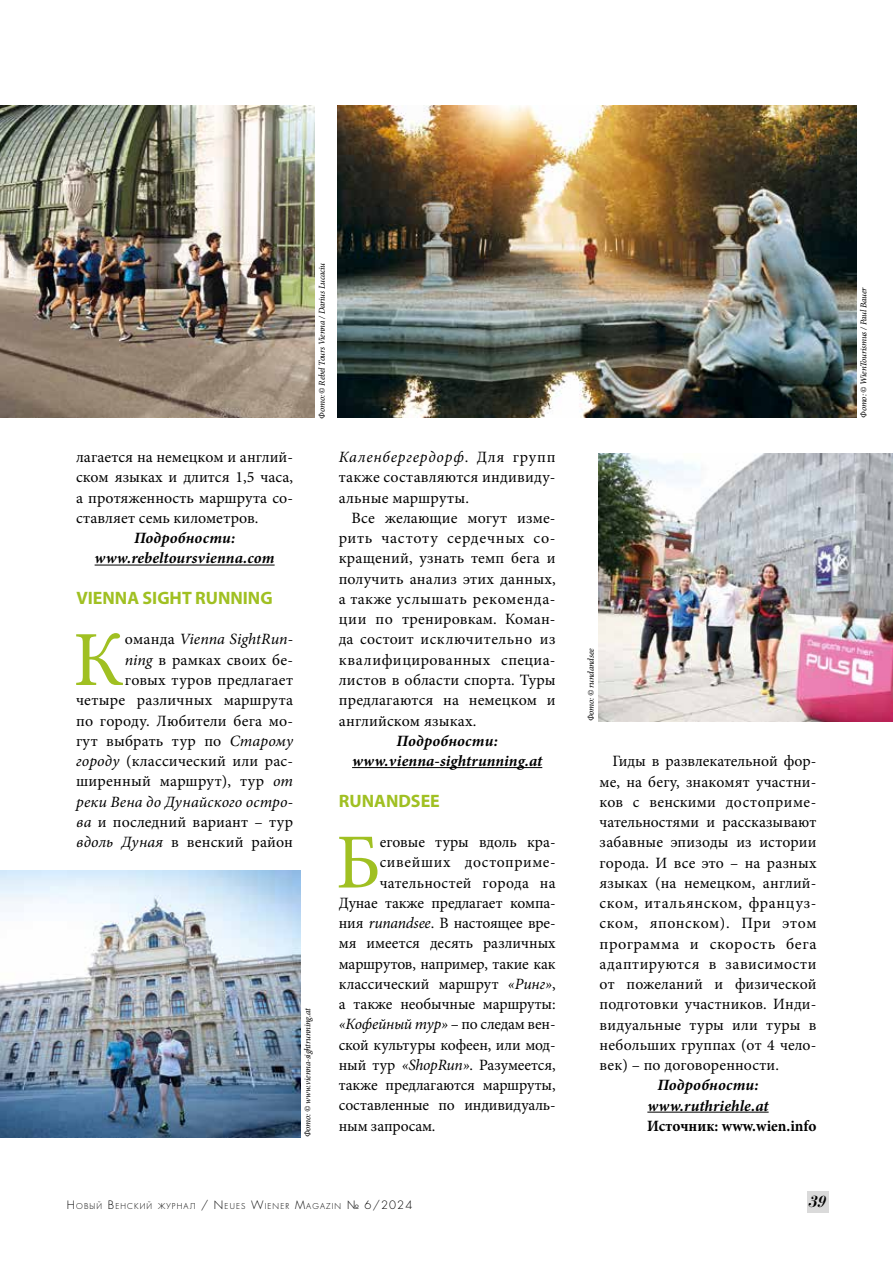
<style>
.page{position:relative;width:893px;height:1263px;background:#fff}
.page>*{position:absolute;margin:0;border:0;box-sizing:border-box;transform-origin:0 0}
.t1{font:78px "Minion Pro";color:#a0c022}
.t2{font:700 18px "Myriad Pro";color:#a0c022}
.t3{font:italic 16.5px "Paragon Nord C";color:#000}
.t4{font:15.75px/20.2px "Minion Pro";letter-spacing:.005em;color:#000;text-align:justify}
.t5{font:italic 700 15.75px/20.2px "Minion Pro";letter-spacing:.01em;color:#000;text-align:center}
.t6{font:italic 15.75px "Minion Pro";letter-spacing:-.015em;color:#000}
.t7{font:700 15.75px "Minion Pro";color:#000}
.t8{font:15.75px "Minion Pro";letter-spacing:.04em;color:#000}
.t9{font:italic 9px "Minion Pro";letter-spacing:-.025em;color:#000}
.t10{font:7.8px "Favorit Light C";letter-spacing:.145em;color:#000}
.s1{font-style:italic}
.s2{font-style:normal}
.s3{font-size:11.25px}
</style>
<div class="page">
<img style="left:338px;top:105px;width:519px;height:313px">
<img style="left:0;top:105px;width:315px;height:313px">
<img style="left:0;top:870px;width:301px;height:267px">
<div style="left:807px;top:1192px;width:21px;height:21px;background:#dadada"></div>
<hr style="left:95px;top:565px;width:180px;height:1px;background:#000">
<hr style="left:352px;top:767px;width:190px;height:1px;background:#000">
<img style="left:598px;top:453px;width:295px;height:268px">
<hr style="left:647px;top:1112px;width:122px;height:1px;background:#000">
<p class="t4" style="left:76px;top:447px;width:218px">лагается на немецком и англий&shy;ском языках и длится 1,5 часа, а протяженность маршрута со&shy;ставляет семь километров.</p>
<p class="t5" style="left:95px;top:528px;width:182px">Подробности: www.rebeltoursvienna.com</p>
<p class="t2" style="left:76px;top:586px;width:198px">VIENNA SIGHT RUNNING</p>
<h1 class="t1" style="left:73px;top:608px;width:53px">К</h1>
<p class="t4" style="left:76px;top:629px;width:218px;text-align:right">оманда <span class="s1">Vienna SightRun-<br>ning</span> в рамках своих бе-<br>говых туров предлагает четыре различных маршрута по городу. Любители бега мо&shy;гут выбрать тур по <span class="s1">Старому городу</span> (классический или рас&shy;ширенный маршрут), тур <span class="s1">от реки Вена до Дунайского остро&shy;ва</span> и последний вариант – тур <span class="s1">вдоль Дуная</span> в венский район</p>
<p class="t9" style="left:316px;top:419px;width:157px;rotate:-90deg">Фото: © Rebel Tours Vienna / Darius Lucaciu</p>
<p class="t9" style="left:302px;top:1137px;width:130px;rotate:-90deg">Фото: © www.vienna-sightrunning.at</p>
<p class="t4" style="left:339px;top:447px;width:218px"><span class="s1">Каленбергердорф</span>. Для групп также составляются индивиду&shy;альные маршруты.</p>
<p class="t4" style="left:339px;top:508px;width:218px;text-indent:13px">Все желающие могут изме&shy;рить частоту сердечных со&shy;кращений, узнать темп бега и получить анализ этих данных, а также услышать рекоменда&shy;ции по тренировкам. Коман&shy;да состоит исключительно из квалифицированных специа&shy;листов в области спорта. Туры предлагаются на немецком и английском языках.</p>
<p class="t5" style="left:352px;top:730px;width:192px">Подробности: www.vienna-sightrunning.at</p>
<p class="t2" style="left:339px;top:789px;width:102px">RUNANDSEE</p>
<h1 class="t1" style="left:336px;top:810px;width:46px">Б</h1>
<p class="t4" style="left:380px;top:832px;width:177px">еговые туры вдоль кра-</p>
<p class="t8" style="left:380px;top:852px;width:177px">сивейших достоприме-</p>
<p class="t4" style="left:380px;top:872px;width:177px">чательностей города на</p>
<p class="t4" style="left:339px;top:893px;width:218px">Дунае также предлагает компа-</p>
<p class="t4" style="left:339px;top:913px;width:218px">ния <span class="s1">runandsee</span>. В настоящее вре-</p>
<p class="t4" style="left:339px;top:933px;width:218px">мя имеется десять различных</p>
<p class="t4" style="left:339px;top:953px;width:218px">маршрутов, например, такие как</p>
<p class="t4" style="left:339px;top:974px;width:218px">классический маршрут <span class="s1">«Ринг»</span>,</p>
<p class="t4" style="left:339px;top:994px;width:218px">а также необычные маршруты:</p>
<p class="t6" style="left:339px;top:1013px;width:218px">«Кофейный тур» <span class="s2">– по следам вен-</span></p>
<p class="t4" style="left:339px;top:1034px;width:218px">ской культуры кофеен, или мод-</p>
<p class="t4" style="left:339px;top:1055px;width:218px">ный тур <span class="s1">«ShopRun»</span>. Разумеется,</p>
<p class="t4" style="left:339px;top:1075px;width:218px">также предлагаются маршруты,</p>
<p class="t4" style="left:339px;top:1095px;width:218px">составленные по индивидуаль-</p>
<p class="t4" style="left:339px;top:1115px;width:98px">ным запросам.</p>
<p class="t9" style="left:585px;top:721px;width:74px;rotate:-90deg">Фото: © rundandsee</p>
<p class="t4" style="left:600px;top:751px;width:218px;text-indent:13px">Гиды в развлекательной фор&shy;ме, на бегу, знакомят участни&shy;ков с венскими достоприме&shy;чательностями и рассказывают забавные эпизоды из истории города. И все это – на разных языках (на немецком, англий&shy;ском, итальянском, француз&shy;ском, японском). При этом программа и скорость бега адаптируются в зависимости от пожеланий и физической подготовки участников. Инди&shy;видуальные туры или туры в небольших группах (от 4 чело&shy;век) – по договоренности.</p>
<p class="t5" style="left:647px;top:1075px;width:123px">Подробности: www.ruthriehle.at</p>
<p class="t7" style="left:647px;top:1115px;width:171px">Источник: www.wien.info</p>
<p class="t10" style="left:67px;top:1201px;width:347px"><span class="s3">Н</span>ОВЫЙ <span class="s3">В</span>ЕНСКИЙ ЖУРНАЛ <span class="s3">/</span> <span class="s3">N</span>EUES <span class="s3">W</span>IEN ER <span class="s3">M</span>AGAZIN <span class="s3">№ 6/2024</span></p>
<p class="t3" style="left:808px;top:1192px;width:19px">39</p>
<p class="t9" style="left:857px;top:418px;width:132px;rotate:-90deg">Фото: © WienTourismus / Paul Bauer</p>
</div>
